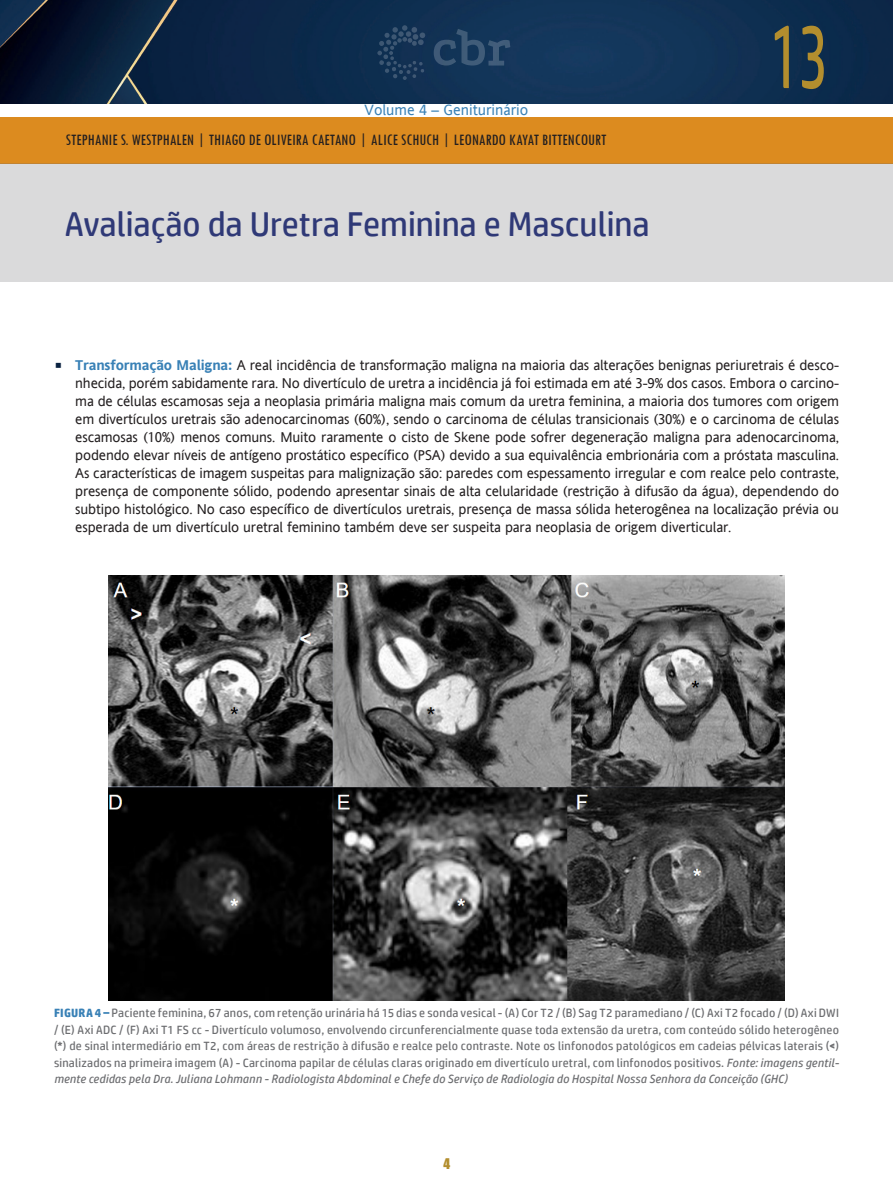
<style>
.page{position:relative;width:893px;height:1191px;background:#fff}
.page>*{position:absolute;margin:0;border:0;box-sizing:border-box;transform-origin:0 0}
.numero_capitulo{font:90px "HP Simplified";color:#b38e2e;scale:.6 1}
.titulo_capitulo{font:34.5px "HP Simplified";color:#2f3977}
.autores{font:condensed 16.5px "Tw Cen";color:#231f20}
.t1{font:15px "Andale Sansfor VST";color:#3981b6}
.t2{font:14.25px/18px "Andale Sansfor VST";letter-spacing:-.01em;color:#231f20;text-align:justify}
.t3{font:13.5px "Impact";color:#b38e2e}
.legenda_figura{font:12px/16.5px "HP Simplified";letter-spacing:.02em;color:#6c6d70;text-align:justify}
.s1{font-weight:700;color:#3981b6}
.s2{font-weight:700}
.s3{font-style:italic}
</style>
<div class="page">
<img style="left:0;top:0;width:893px;height:103px">
<div style="left:0;top:117px;width:893px;height:46px;background:#dc8b1f"></div>
<div style="left:0;top:163px;width:893px;height:119px;background:#dadadb"></div>
<svg style="left:434px;top:29px;width:76px;height:37px;background:#224263"></svg>
<svg style="left:377px;top:25px;width:48px;height:55px;background:#1a3859"></svg>
<img style="left:108px;top:576px;width:677px;height:424px">
<p class="t1" style="left:365px;top:100px;width:165px">Volume 4 – Geniturinário</p>
<p class="autores" style="left:66px;top:129px;width:542px">STEPHANIE S. WESTPHALEN | THIAGO DE OLIVEIRA CAETANO | ALICE SCHUCH | LEONARDO KAYAT BITTENCOURT</p>
<p class="titulo_capitulo" style="left:65px;top:204px;width:586px">Avaliação da Uretra Feminina e Masculina</p>
<p class="numero_capitulo" style="left:770px;top:5px;width:98px">13</p>
<p class="t2" style="left:75px;top:355px;width:765px"><span class="s1">Transformação Maligna:</span> A real incidência de transformação maligna na maioria das alterações benignas periuretrais é desco&shy;nhecida, porém sabidamente rara. No divertículo de uretra a incidência já foi estimada em até 3-9% dos casos. Embora o carcino&shy;ma de células escamosas seja a neoplasia primária maligna mais comum da uretra feminina, a maioria dos tumores com origem em divertículos uretrais são adenocarcinomas (60%), sendo o carcinoma de células transicionais (30%) e o carcinoma de células escamosas (10%) menos comuns. Muito raramente o cisto de Skene pode sofrer degeneração maligna para adenocarcinoma, podendo elevar níveis de antígeno prostático específico (PSA) devido a sua equivalência embrionária com a próstata masculina.<br>As características de imagem suspeitas para malignização são: paredes com espessamento irregular e com realce pelo contraste, presença de componente sólido, podendo apresentar sinais de alta celularidade (restrição à difusão da água), dependendo do subtipo histológico. No caso específico de divertículos uretrais, presença de massa sólida heterogênea na localização prévia ou esperada de um divertículo uretral feminino também deve ser suspeita para neoplasia de origem diverticular.</p>
<p class="legenda_figura" style="left:54px;top:1004px;width:787px"><span class="s1">FIGURA 4 –</span> Paciente feminina, 67 anos, com retenção urinária há 15 dias e sonda vesical - (A) Cor T2 / (B) Sag T2 paramediano / (C) Axi T2 focado / (D) Axi DWI / (E) Axi ADC / (F) Axi T1 FS cc - Divertículo volumoso, envolvendo circunferencialmente quase toda extensão da uretra, com conteúdo sólido heterogêneo (<span class="s2">*</span>) de sinal intermediário em T2, com áreas de restrição à difusão e realce pelo contraste. Note os linfonodos patológicos em cadeias pélvicas laterais (<span class="s2">&lt;</span>) sinalizados na primeira imagem (A) - Carcinoma papilar de células claras originado em divertículo uretral, com linfonodos positivos. <span class="s3">Fonte: imagens gentil&shy;mente cedidas pela Dra. Juliana Lohmann - Radiologista Abdominal e Chefe do Serviço de Radiologia do Hospital Nossa Senhora da Conceição (GHC)</span></p>
<p class="t3" style="left:444px;top:1153px;width:8px">4</p>
</div>
